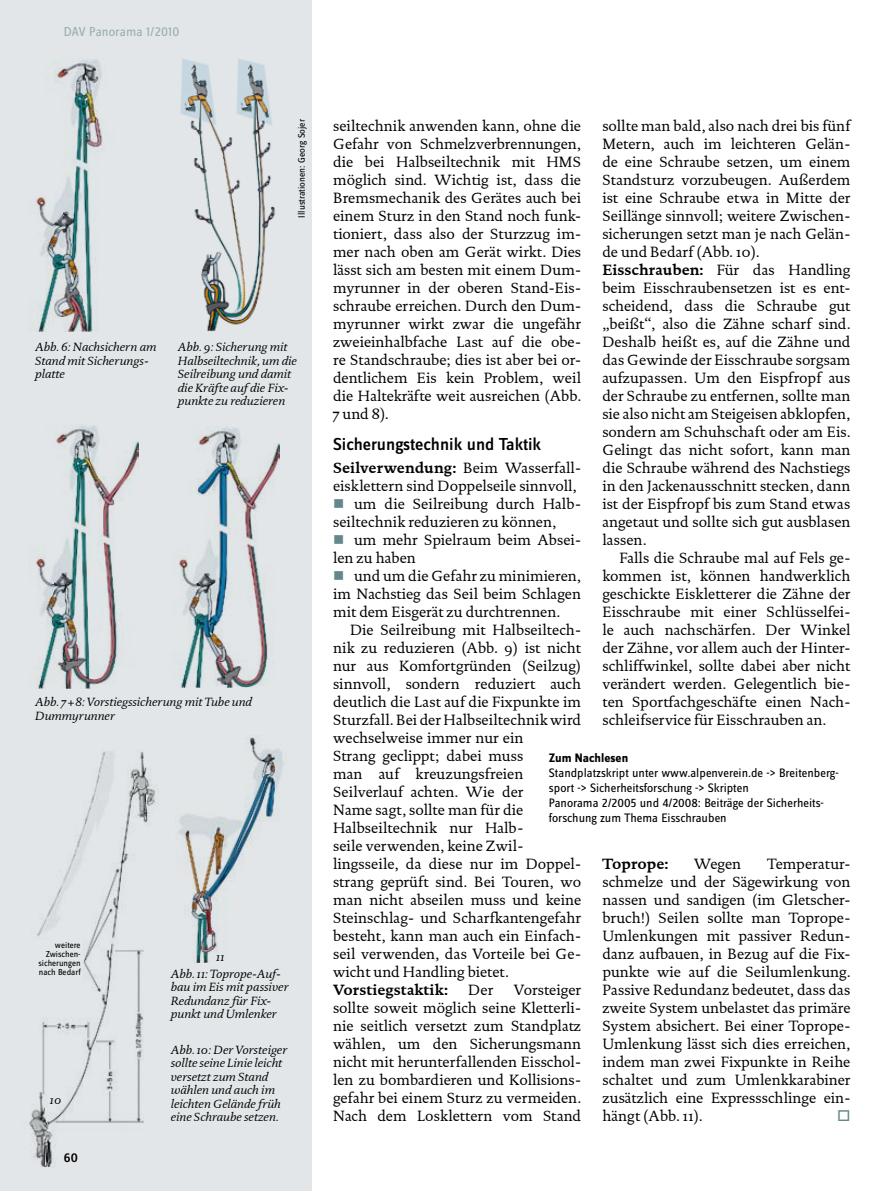
<style>
.page{position:relative;width:893px;height:1191px;background:#fff}
.page>*{position:absolute;margin:0;border:0;box-sizing:border-box;transform-origin:0 0}
.t1{font:500 18px "Zine Sans Dis";color:#000}
.t2{font:15px/18px "DTL Documenta ST";color:#000;text-align:justify}
.t3{font:700 15px "DTL Documenta ST";color:#000}
.t4{font:13.5px "Zine Sans Dis";color:#9baeb3}
.t5{font:500 13.5px "Zine Sans Dis";color:#000}
.t6{font:12.75px/15px "Zine Sans Dis";color:#000}
.t7{font:700 12.75px "Zine Sans Dis";color:#000}
.t8{font:italic 12px/13.5px "DTL Documenta ST";color:#000}
.t9{font:9.75px "Zine Sans Dis";color:#000}
.t10{font:9px/9px "Zine Sans Dis";color:#000;text-align:right}
.s1{font-weight:700}
.s2{color:#65878c}
</style>
<div class="page">
<div style="left:0;top:0;width:312px;height:1191px;background:#e2e6e8"></div>
<img style="left:36px;top:59px;width:67px;height:273px">
<img style="left:179px;top:427px;width:101px;height:261px">
<img style="left:29px;top:751px;width:128px;height:416px">
<img style="left:29px;top:424px;width:109px;height:264px">
<img style="left:180px;top:59px;width:96px;height:273px">
<img style="left:178px;top:737px;width:106px;height:225px">
<p class="t4" style="left:64px;top:25px;width:117px">DAV Panorama 1/2010</p>
<p class="t9" style="left:296px;top:217px;width:100px;rotate:-90deg">Illustrationen: Georg Sojer</p>
<p class="t8" style="left:35px;top:340px;width:123px">Abb. 6: Nachsichern am<br>Stand mit Sicherungs&shy;platte</p>
<p class="t8" style="left:178px;top:340px;width:120px">Abb. 9: Sicherung mit<br>Halbseiltechnik, um die<br>Seilreibung und damit die Kräfte auf die Fix&shy;punkte zu reduzieren</p>
<p class="t8" style="left:35px;top:695px;width:218px">Abb. 7+8: Vorstiegssicherung mit Tube und<br>Dummyrunner</p>
<p class="t10" style="left:39px;top:941px;width:44px">weitere<br>Zwischen&shy;sicherungen nach Bedarf</p>
<p class="t8" style="left:50px;top:1093px;width:13px">10</p>
<p class="t5" style="left:64px;top:1150px;width:16px">60</p>
<p class="t8" style="left:216px;top:950px;width:10px">11</p>
<p class="t8" style="left:171px;top:966px;width:119px">Abb. 11: Toprope-Auf&shy;bau im Eis mit passiver<br>Redundanz für Fix&shy;punkt und Umlenker</p>
<p class="t8" style="left:171px;top:1042px;width:118px">Abb. 10: Der Vorsteiger sollte seine Linie leicht versetzt zum Stand wählen und auch im leichten Gelände früh eine Schraube setzen.</p>
<p class="t2" style="left:602px;top:117px;width:250px;text-align:left">sollte man bald, also nach drei bis fünf Metern, auch im leichteren Gelän&shy;de eine Schraube setzen, um einem Standsturz vorzubeugen. Außerdem ist eine Schraube etwa in Mitte der Seillänge sinnvoll; weitere Zwischen&shy;sicherungen setzt man je nach Gelän&shy;de und Bedarf (Abb. 10).<br><span class="s1">Eisschrauben:</span> Für das Handling beim Eisschraubensetzen ist es ent&shy;scheidend, dass die Schraube gut „beißt“, also die Zähne scharf sind.<br>Deshalb heißt es, auf die Zähne und das Gewinde der Eisschraube sorgsam aufzupassen. Um den Eispfropf aus der Schraube zu entfernen, sollte man sie also nicht am Steigeisen abklopfen, sondern am Schuhschaft oder am Eis.<br>Gelingt das nicht sofort, kann man die Schraube während des Nachstiegs in den Jackenausschnitt stecken, dann ist der Eispfropf bis zum Stand etwas angetaut und sollte sich gut ausblasen lassen.</p>
<p class="t2" style="left:602px;top:549px;width:250px;text-indent:17px">Falls die Schraube mal auf Fels ge&shy;kommen ist, können handwerklich geschickte Eiskletterer die Zähne der Eisschraube mit einer Schlüsselfei&shy;le auch nachschärfen. Der Winkel der Zähne, vor allem auch der Hinter&shy;schliffwinkel, sollte dabei aber nicht verändert werden. Gelegentlich bie&shy;ten Sportfachgeschäfte einen Nach&shy;schleifservice für Eisschrauben an.</p>
<p class="t2" style="left:333px;top:117px;width:250px">seiltechnik anwenden kann, ohne die Gefahr von Schmelzverbrennungen, die bei Halbseiltechnik mit HMS möglich sind. Wichtig ist, dass die Bremsmechanik des Gerätes auch bei einem Sturz in den Stand noch funk&shy;tioniert, dass also der Sturzzug im&shy;mer nach oben am Gerät wirkt. Dies lässt sich am besten mit einem Dum&shy;myrunner in der oberen Stand-Eis&shy;schraube erreichen. Durch den Dum&shy;myrunner wirkt zwar die ungefähr zweieinhalbfache Last auf die obe&shy;re Standschraube; dies ist aber bei or&shy;dentlichem Eis kein Problem, weil die Haltekräfte weit ausreichen (Abb.<br>7 und 8).</p>
<p class="t1" style="left:333px;top:435px;width:210px">Sicherungstechnik und Taktik</p>
<p class="t2" style="left:333px;top:459px;width:250px"><span class="s1">Seilverwendung:</span> Beim Wasserfall&shy;eisklettern sind Doppelseile sinnvoll,</p>
<p class="t2" style="left:333px;top:495px;width:250px"><span class="s2">■</span> um die Seilreibung durch Halb&shy;seiltechnik reduzieren zu können,</p>
<p class="t2" style="left:333px;top:531px;width:250px"><span class="s2">■</span> um mehr Spielraum beim Absei&shy;len zu haben</p>
<p class="t2" style="left:333px;top:567px;width:250px"><span class="s2">■</span> und um die Gefahr zu minimieren, im Nachstieg das Seil beim Schlagen mit dem Eisgerät zu durchtrennen.</p>
<p class="t2" style="left:333px;top:621px;width:250px;text-align:left;text-indent:17px">Die Seilreibung mit Halbseiltech&shy;nik zu reduzieren (Abb. 9) ist nicht nur aus Komfortgründen (Seilzug) sinnvoll, sondern reduziert auch deutlich die Last auf die Fixpunkte im<br>Sturzfall. Bei der Halbseiltechnik wird wechselweise immer nur ein<br>Strang geclippt; dabei muss<br>man auf kreuzungsfreien<br>Seilverlauf achten. Wie der<br>Name sagt, sollte man für die<br>Halbseiltechnik nur Halb-<br>seile verwenden, keine Zwil&shy;lingsseile, da diese nur im Doppel&shy;strang geprüft sind. Bei Touren, wo man nicht abseilen muss und keine<br>Steinschlag- und Scharfkantengefahr besteht, kann man auch ein Einfach&shy;seil verwenden, das Vorteile bei Ge&shy;wicht und Handling bietet.</p>
<p class="t3" style="left:333px;top:980px;width:116px">Vorstiegstaktik:</p>
<p class="t2" style="left:468px;top:981px;width:26px">Der</p>
<p class="t7" style="left:549px;top:751px;width:81px">Zum Nachlesen</p>
<p class="t6" style="left:549px;top:766px;width:291px">Standplatzskript unter www.alpenverein.de -&gt; Breitenberg&shy;sport -&gt; Sicherheitsforschung -&gt; Skripten<br>Panorama 2/2005 und 4/2008: Beiträge der Sicherheits&shy;forschung zum Thema Eisschrauben</p>
<p class="t3" style="left:602px;top:854px;width:67px">Toprope:</p>
<p class="t2" style="left:694px;top:855px;width:48px">Wegen</p>
<p class="t2" style="left:602px;top:855px;width:250px;text-indent:165px">Temperatur&shy;schmelze und der Sägewirkung von nassen und sandigen (im Gletscher&shy;bruch!) Seilen sollte man Toprope-Umlenkungen mit passiver Redun&shy;danz aufbauen, in Bezug auf die Fix&shy;punkte wie auf die Seilumlenkung.<br>Passive Redundanz bedeutet, dass das zweite System unbelastet das primäre System absichert. Bei einer Toprope-Umlenkung lässt sich dies erreichen, indem man zwei Fixpunkte in Reihe schaltet und zum Umlenkkarabiner zusätzlich eine Expressschlinge ein&shy;hängt (Abb. 11).</p>
<p class="t2" style="left:333px;top:981px;width:250px;text-indent:181px">Vorsteiger sollte soweit möglich seine Kletterli&shy;nie seitlich versetzt zum Standplatz wählen, um den Sicherungsmann nicht mit herunterfallenden Eisschol&shy;len zu bombardieren und Kollisions&shy;gefahr bei einem Sturz zu vermeiden.<br>Nach dem Losklettern vom Stand</p>
</div>
